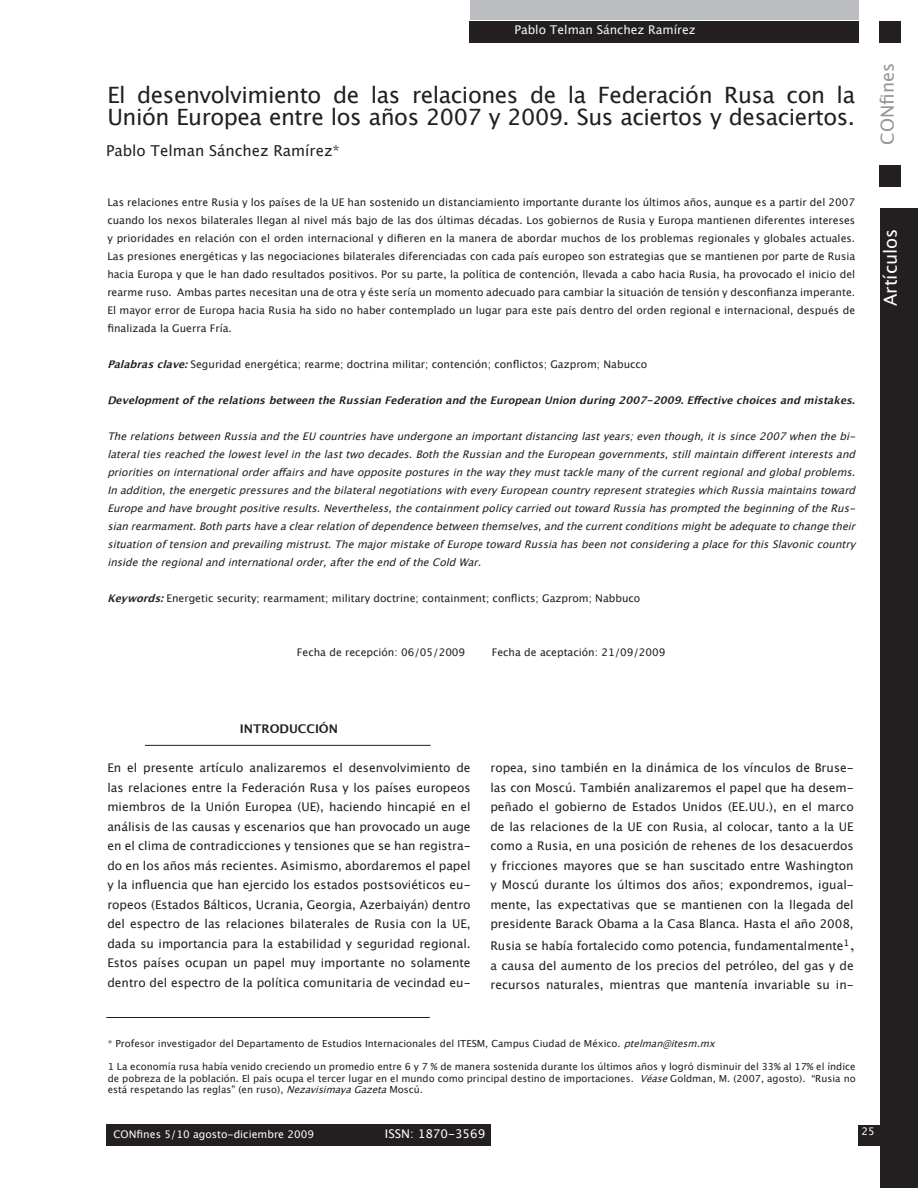
<style>
.page{position:relative;width:918px;height:1188px;background:#fff}
.page>*{position:absolute;margin:0;border:0;box-sizing:border-box;transform-origin:0 0}
.TITULO_ARTICULO{font:22.5px/22.5px "Lucida Grande";letter-spacing:-.02em;color:#231f20}
.t1{font:18px "Lucida Grande";color:#fff}
.t2{font:18px "Lucida Grande";color:#939598}
.NOMBRE_AUTOR{font:15px "Lucida Grande";color:#231f20}
.t3{font:12px/19.5px "Lucida Grande";color:#231f20;text-align:justify}
.t4{font:12px "Lucida Grande";color:#f7f7f8}
.t5{font:12px "Lucida Grande";color:#fff}
.SUBTITULO1{font:700 12px "Lucida Grande";color:#231f20}
.ABSTRACT_EN_ESPAÑOL{font:10.5px/18px "Lucida Grande";color:#231f20;text-align:justify}
.ABSTRACT_EN_INGLÉS{font:italic 10.5px/18px "Lucida Grande";color:#231f20;text-align:justify}
.TITULO_ABSTRACT_INGL{font:italic 700 10.5px "Lucida Grande";color:#231f20}
.t6{font:10.5px "Lucida Grande";color:#fdfdfd}
.FOOTNOTES{font:9.75px/11.7px "Lucida Grande";color:#231f20;text-align:justify}
.s1{font-weight:700;font-style:italic}
.s2{font-family:"Times";font-size:18px}
.s3{font-style:italic}
</style>
<div class="page">
<div style="left:880px;top:208px;width:38px;height:980px;background:#231f20"></div>
<div style="left:469px;top:21px;width:389px;height:21px;background:#231f20"></div>
<div style="left:470px;top:0;width:388px;height:19px;background:#bcbdc0"></div>
<div style="left:879px;top:21px;width:22px;height:21px;background:#231f20"></div>
<div style="left:879px;top:166px;width:22px;height:21px;background:#231f20"></div>
<div style="left:106px;top:1124px;width:385px;height:21px;background:#231f20"></div>
<div style="left:858px;top:1125px;width:42px;height:20px;background:#231f20"></div>
<hr style="left:106px;top:1017px;width:324px;height:1px;background:#231f20">
<hr style="left:145px;top:745px;width:286px;height:1px;background:#231f20">
<p class="t4" style="left:515px;top:22px;width:183px">Pablo Telman Sánchez Ramírez</p>
<p class="TITULO_ARTICULO" style="left:107px;top:84px;width:749px">El desenvolvimiento de las relaciones de la Federación Rusa con la<br>Unión Europea entre los años 2007 y 2009. Sus aciertos y desaciertos.</p>
<p class="NOMBRE_AUTOR" style="left:106px;top:142px;width:235px">Pablo Telman Sánchez Ramírez*</p>
<p class="ABSTRACT_EN_ESPAÑOL" style="left:107px;top:193px;width:749px">Las relaciones entre Rusia y los países de la UE han sostenido un distanciamiento importante durante los últimos años, aunque es a partir del 2007 cuando los nexos bilaterales llegan al nivel más bajo de las dos últimas décadas. Los gobiernos de Rusia y Europa mantienen diferentes intereses y prioridades en relación con el orden internacional y difieren en la manera de abordar muchos de los problemas regionales y globales actuales.<br>Las presiones energéticas y las negociaciones bilaterales diferenciadas con cada país europeo son estrategias que se mantienen por parte de Rusia hacia Europa y que le han dado resultados positivos. Por su parte, la política de contención, llevada a cabo hacia Rusia, ha provocado el inicio del rearme ruso. Ambas partes necesitan una de otra y éste sería un momento adecuado para cambiar la situación de tensión y desconfianza imperante.<br>El mayor error de Europa hacia Rusia ha sido no haber contemplado un lugar para este país dentro del orden regional e internacional, después de finalizada la Guerra Fría.</p>
<p class="ABSTRACT_EN_ESPAÑOL" style="left:107px;top:355px;width:542px"><span class="s1">Palabrasclave:</span>Seguridad energética; rearme; doctrina militar; contención; conflictos; Gazprom; Nabucco</p>
<p class="TITULO_ABSTRACT_INGL" style="left:107px;top:391px;width:753px">DevelopmentoftherelationsbetweentheRussianFederationandtheEuropeanUnionduring2007-2009.Effectivechoicesandmistakes.</p>
<p class="ABSTRACT_EN_INGLÉS" style="left:107px;top:427px;width:754px">TherelationsbetweenRussiaandtheEUcountrieshaveundergoneanimportantdistancinglastyears;eventhough,itissince2007whenthebi&shy;lateraltiesreachedthelowestlevelinthelasttwodecades.BoththeRussianandtheEuropeangovernments,stillmaintaindifferentinterestsand prioritiesoninternationalorderaffairsandhaveoppositeposturesinthewaytheymusttacklemanyofthecurrentregionalandglobalproblems.<br>Inaddition,theenergeticpressuresandthebilateralnegotiationswitheveryEuropeancountryrepresentstrategieswhichRussiamaintainstoward Europeandhavebroughtpositiveresults.Nevertheless,thecontainmentpolicycarriedouttowardRussiahaspromptedthebeginningoftheRus&shy;sianrearmament.Bothpartshaveaclearrelationofdependencebetweenthemselves,andthecurrentconditionsmightbeadequatetochangetheir situationoftensionandprevailingmistrust.ThemajormistakeofEuropetowardRussiahasbeennotconsideringaplaceforthisSlavoniccountry insidetheregionalandinternationalorder,aftertheendoftheColdWar.</p>
<p class="ABSTRACT_EN_ESPAÑOL" style="left:107px;top:589px;width:535px"><span class="s1">Keywords:</span>Energetic security; rearmament; military doctrine; containment; conflicts; Gazprom; Nabbuco</p>
<p class="ABSTRACT_EN_ESPAÑOL" style="left:297px;top:643px;width:170px">Fecha de recepción: 06/05/2009</p>
<p class="ABSTRACT_EN_ESPAÑOL" style="left:492px;top:643px;width:175px">Fecha de aceptación: 21/09/2009</p>
<p class="t2" style="left:877px;top:145px;width:83px;rotate:-90deg">CONfines</p>
<p class="t1" style="left:880px;top:306px;width:79px;rotate:-90deg">Artículos</p>
<p class="SUBTITULO1" style="left:240px;top:719px;width:100px">INTRODUCCIÓN</p>
<p class="t3" style="left:107px;top:759px;width:365px">En el presente artículo analizaremos el desenvolvimiento de las relaciones entre la Federación Rusa y los países europeos miembros de la Unión Europea (UE), haciendo hincapié en el análisis de las causas y escenarios que han provocado un auge en el clima de contradicciones y tensiones que se han registra&shy;do en los años más recientes. Asimismo, abordaremos el papel y la influencia que han ejercido los estados postsoviéticos eu&shy;ropeos (Estados Bálticos, Ucrania, Georgia, Azerbaiyán) dentro del espectro de las relaciones bilaterales de Rusia con la UE, dada su importancia para la estabilidad y seguridad regional.<br>Estos países ocupan un papel muy importante no solamente dentro del espectro de la política comunitaria de vecindad eu-</p>
<p class="t3" style="left:490px;top:759px;width:365px">ropea, sino también en la dinámica de los vínculos de Bruse&shy;las con Moscú. También analizaremos el papel que ha desem&shy;peñado el gobierno de Estados Unidos (EE.UU.), en el marco de las relaciones de la UE con Rusia, al colocar, tanto a la UE como a Rusia, en una posición de rehenes de los desacuerdos y fricciones mayores que se han suscitado entre Washington y Moscú durante los últimos dos años; expondremos, igual&shy;mente, las expectativas que se mantienen con la llegada del presidente Barack Obama a la Casa Blanca. Hasta el año 2008,</p>
<p class="t3" style="left:490px;top:936px;width:365px">Rusia se había fortalecido como potencia, fundamentalmente<sup>1</sup><span class="s2">, </span>a causa del aumento de los precios del petróleo, del gas y de recursos naturales, mientras que mantenía invariable su in-</p>
<p class="FOOTNOTES" style="left:108px;top:1037px;width:614px">* Profesor investigador del Departamento de Estudios Internacionales del ITESM, Campus Ciudad de México. <span class="s3">ptelman@itesm.mx</span></p>
<p class="FOOTNOTES" style="left:108px;top:1061px;width:749px">1 La economía rusa había venido creciendo un promedio entre 6 y 7 % de manera sostenida durante los últimos años y logró disminuir del 33% al 17% el índice de pobreza de la población. El país ocupa el tercer lugar en el mundo como principal destino de importaciones. <span class="s3">Véase</span>Goldman, M. (2007, agosto). “Rusia no está respetando las reglas” (en ruso), <span class="s3">NezavisimayaGazeta</span>Moscú.</p>
<p class="t6" style="left:113px;top:1129px;width:202px">CONfines 5/10 agosto-diciembre 2009</p>
<p class="t6" style="left:862px;top:1126px;width:15px">25</p>
<p class="t5" style="left:385px;top:1127px;width:102px">ISSN: 1870-3569</p>
</div>
